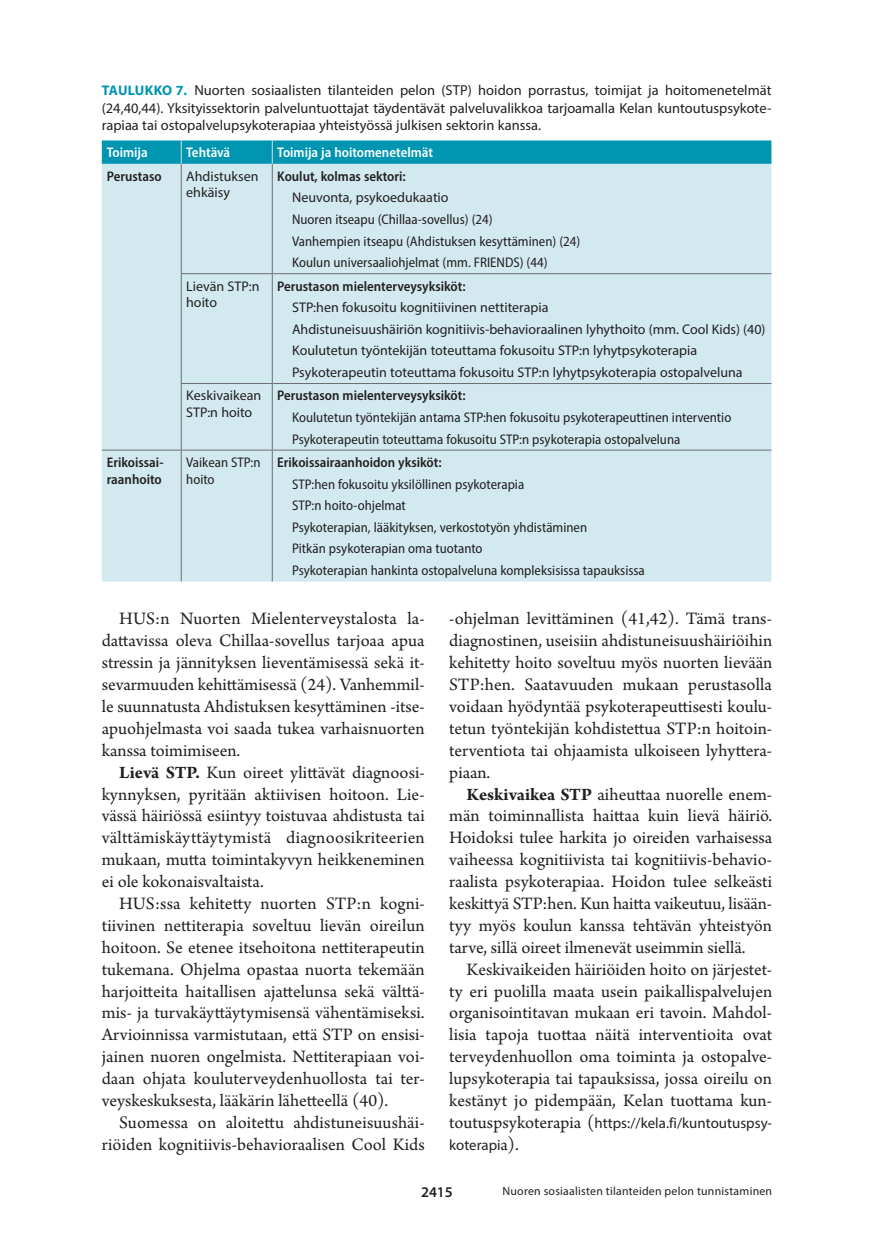
<style>
.page{position:relative;width:874px;height:1241px;background:#fff}
.page>*{position:absolute;margin:0;border:0;box-sizing:border-box;transform-origin:0 0}
.t1{font:18.38px/21.9px "Arno Pro";color:#231f20;text-align:justify}
.t2{font:14.88px/21.9px "Myriad Pro";letter-spacing:.005em;color:#231f20}
.t3{font:600 14.88px "Myriad Pro";color:#231f20}
.kt{font:14.35px/17.5px "Myriad Pro";color:#231f20;text-align:justify}
.t{font:semi-condensed 14px/16.6px "Myriad Pro";color:#231f20}
.t-2{font:14px/16.6px "Myriad Pro";color:#231f20}
.t_pl_musta{font:600 semi-condensed 14px/16.6px "Myriad Pro";color:#231f20}
.t_pl{font:600 semi-condensed 14px "Myriad Pro";color:#fff}
.Ala{font:11.9px "Myriad Pro";letter-spacing:.02em;color:#231f20}
.s1{font-weight:700;font-size:14px;color:#0096b1}
.s2{font-weight:700}
.s3{font-family:"Arno Pro";font-size:18.38px}
</style>
<div class="page">
<div style="left:102px;top:164px;width:669px;height:417px;background:#d3e9f0"></div>
<svg style="left:102px;top:140px;width:669px;height:24px;background:#0799b3"></svg>
<hr style="left:181px;top:164px;width:1px;height:109px;background:#6c6d70">
<hr style="left:272px;top:164px;width:1px;height:109px;background:#6c6d70">
<hr style="left:181px;top:273px;width:91px;height:1px;background:#6c6d70">
<hr style="left:181px;top:274px;width:1px;height:109px;background:#6c6d70">
<hr style="left:272px;top:273px;width:499px;height:1px;background:#6c6d70">
<hr style="left:272px;top:274px;width:1px;height:109px;background:#6c6d70">
<hr style="left:181px;top:383px;width:91px;height:1px;background:#6c6d70">
<hr style="left:181px;top:384px;width:1px;height:65px;background:#6c6d70">
<hr style="left:272px;top:383px;width:499px;height:1px;background:#6c6d70">
<hr style="left:272px;top:384px;width:1px;height:65px;background:#6c6d70">
<hr style="left:102px;top:449px;width:79px;height:1px;background:#6c6d70">
<hr style="left:181px;top:449px;width:91px;height:1px;background:#6c6d70">
<hr style="left:181px;top:450px;width:1px;height:131px;background:#6c6d70">
<hr style="left:272px;top:449px;width:499px;height:1px;background:#6c6d70">
<hr style="left:272px;top:450px;width:1px;height:131px;background:#6c6d70">
<p class="kt" style="left:102px;top:82px;width:671px"><span class="s1">TAULUKKO 7.</span> Nuorten sosiaalisten tilanteiden pelon (STP) hoidon porrastus, toimijat ja hoitomenetelmät (24,40,44). Yksityissektorin palveluntuottajat täydentävät palveluvalikkoa tarjoamalla Kelan kuntoutuspsykote&shy;rapiaa tai ostopalvelupsykoterapiaa yhteistyössä julkisen sektorin kanssa.</p>
<p class="t_pl" style="left:107px;top:144px;width:42px">Toimija</p>
<p class="t_pl" style="left:186px;top:144px;width:46px">Tehtävä</p>
<p class="t_pl" style="left:277px;top:144px;width:157px">Toimija ja hoitomenetelmät</p>
<p class="t_pl_musta" style="left:107px;top:167px;width:56px">Perustaso</p>
<p class="t-2" style="left:186px;top:168px;width:74px">Ahdistuksen ehkäisy</p>
<p class="t_pl_musta" style="left:277px;top:167px;width:130px">Koulut, kolmas sektori:</p>
<p class="t-2" style="left:292px;top:189px;width:158px">Neuvonta, psykoedukaatio</p>
<p class="t" style="left:292px;top:211px;width:202px">Nuoren itseapu (Chillaa-sovellus) (24)</p>
<p class="t" style="left:292px;top:232px;width:289px">Vanhempien itseapu (Ahdistuksen kesyttäminen) (24)</p>
<p class="t" style="left:292px;top:254px;width:257px">Koulun universaaliohjelmat (mm. FRIENDS) (44)</p>
<p class="t-2" style="left:186px;top:277px;width:75px">Lievän STP:n hoito</p>
<p class="t_pl_musta" style="left:277px;top:277px;width:190px">Perustason mielenterveysyksiköt:</p>
<p class="t-2" style="left:292px;top:299px;width:258px">STP:hen fokusoitu kognitiivinen nettiterapia</p>
<p class="t-2" style="left:292px;top:320px;width:474px">Ahdistuneisuushäiriön kognitiivis-behavioraalinen lyhythoito (mm. Cool Kids) (40)</p>
<p class="t-2" style="left:292px;top:342px;width:406px">Koulutetun työntekijän toteuttama fokusoitu STP:n lyhytpsykoterapia</p>
<p class="t-2" style="left:292px;top:364px;width:452px">Psykoterapeutin toteuttama fokusoitu STP:n lyhytpsykoterapia ostopalveluna</p>
<p class="t-2" style="left:186px;top:387px;width:77px">Keskivaikean<br>STP:n hoito</p>
<p class="t_pl_musta" style="left:277px;top:387px;width:190px">Perustason mielenterveysyksiköt:</p>
<p class="t" style="left:292px;top:409px;width:440px">Koulutetun työntekijän antama STP:hen fokusoitu psykoterapeuttinen interventio</p>
<p class="t" style="left:292px;top:430px;width:389px">Psykoterapeutin toteuttama fokusoitu STP:n psykoterapia ostopalveluna</p>
<p class="t_pl_musta" style="left:107px;top:453px;width:58px">Erikoissai&shy;raanhoito</p>
<p class="t" style="left:186px;top:454px;width:76px">Vaikean STP:n hoito</p>
<p class="t_pl_musta" style="left:277px;top:453px;width:166px">Erikoissairaanhoidon yksiköt:</p>
<p class="t" style="left:292px;top:475px;width:233px">STP:hen fokusoitu yksilöllinen psykoterapia</p>
<p class="t" style="left:292px;top:497px;width:115px">STP:n hoito-ohjelmat</p>
<p class="t" style="left:292px;top:518px;width:296px">Psykoterapian, lääkityksen, verkostotyön yhdistäminen</p>
<p class="t" style="left:292px;top:540px;width:192px">Pitkän psykoterapian oma tuotanto</p>
<p class="t" style="left:292px;top:562px;width:354px">Psykoterapian hankinta ostopalveluna kompleksisissa tapauksissa</p>
<p class="t1" style="left:102px;top:609px;width:324px;text-indent:17px">HUS:n Nuorten Mielenterveystalosta la&shy;dattavissa oleva Chillaa-sovellus tarjoaa apua stressin ja jännityksen lieventämisessä sekä it&shy;sevarmuuden kehittämisessä (24). Vanhemmil&shy;le suunnatusta Ahdistuksen kesyttäminen ‑itse&shy;apuohjelmasta voi saada tukea varhaisnuorten kanssa toimimiseen.</p>
<p class="t1" style="left:102px;top:762px;width:324px;text-indent:17px"><span class="s2">Lievä STP.</span> Kun oireet ylittävät diagnoosi&shy;kynnyksen, pyritään aktiivisen hoitoon. Lie&shy;vässä häiriössä esiintyy toistuvaa ahdistusta tai välttämiskäyttäytymistä diagnoosikriteerien mukaan, mutta toimintakyvyn heikkeneminen ei ole kokonaisvaltaista.</p>
<p class="t1" style="left:102px;top:893px;width:324px;text-indent:17px">HUS:ssa kehitetty nuorten STP:n kogni&shy;tiivinen nettiterapia soveltuu lievän oireilun hoitoon. Se etenee itsehoitona nettiterapeutin tukemana. Ohjelma opastaa nuorta tekemään harjoitteita haitallisen ajattelunsa sekä välttä&shy;mis- ja turvakäyttäytymisensä vähentämiseksi.<br>Arvioinnissa varmistutaan, että STP on ensisi&shy;jainen nuoren ongelmista. Nettiterapiaan voi&shy;daan ohjata kouluterveydenhuollosta tai ter&shy;veyskeskuksesta, lääkärin lähetteellä (40).</p>
<p class="t1" style="left:102px;top:1112px;width:324px;text-align:right">Suomessa on aloitettu ahdistuneisuushäi&shy;riöiden kognitiivis-behavioraalisen Cool Kids</p>
<p class="t1" style="left:449px;top:609px;width:324px">‑ohjelman levittäminen (41,42). Tämä trans&shy;diagnostinen, useisiin ahdistuneisuushäiriöihin kehitetty hoito soveltuu myös nuorten lievään STP:hen. Saatavuuden mukaan perustasolla voidaan hyödyntää psykoterapeuttisesti koulu&shy;tetun työntekijän kohdistettua STP:n hoitoin&shy;terventiota tai ohjaamista ulkoiseen lyhyttera&shy;piaan.</p>
<p class="t1" style="left:449px;top:784px;width:324px;text-indent:17px"><span class="s2">Keskivaikea STP</span> aiheuttaa nuorelle enem&shy;män toiminnallista haittaa kuin lievä häiriö.<br>Hoidoksi tulee harkita jo oireiden varhaisessa vaiheessa kognitiivista tai kognitiivis-behavio&shy;raalista psykoterapiaa. Hoidon tulee selkeästi keskittyä STP:hen. Kun haitta vaikeutuu, lisään&shy;tyy myös koulun kanssa tehtävän yhteistyön tarve, sillä oireet ilmenevät useimmin siellä.</p>
<p class="t1" style="left:449px;top:959px;width:324px;text-indent:17px">Keskivaikeiden häiriöiden hoito on järjestet&shy;ty eri puolilla maata usein paikallispalvelujen organisointitavan mukaan eri tavoin. Mahdol&shy;lisia tapoja tuottaa näitä interventioita ovat terveydenhuollon oma toiminta ja ostopalve&shy;lupsykoterapia tai tapauksissa, jossa oireilu on kestänyt jo pidempään, Kelan tuottama kun-</p>
<p class="t2" style="left:449px;top:1111px;width:324px"><span class="s3">toutuspsykoterapia (</span>https://kela.fi/kuntoutuspsy&shy;koterapi<span class="s3">a).</span></p>
<p class="t3" style="left:421px;top:1182px;width:33px">2415</p>
<p class="Ala" style="left:502px;top:1183px;width:271px">Nuoren sosiaalisten tilanteiden pelon tunnistaminen</p>
</div>
